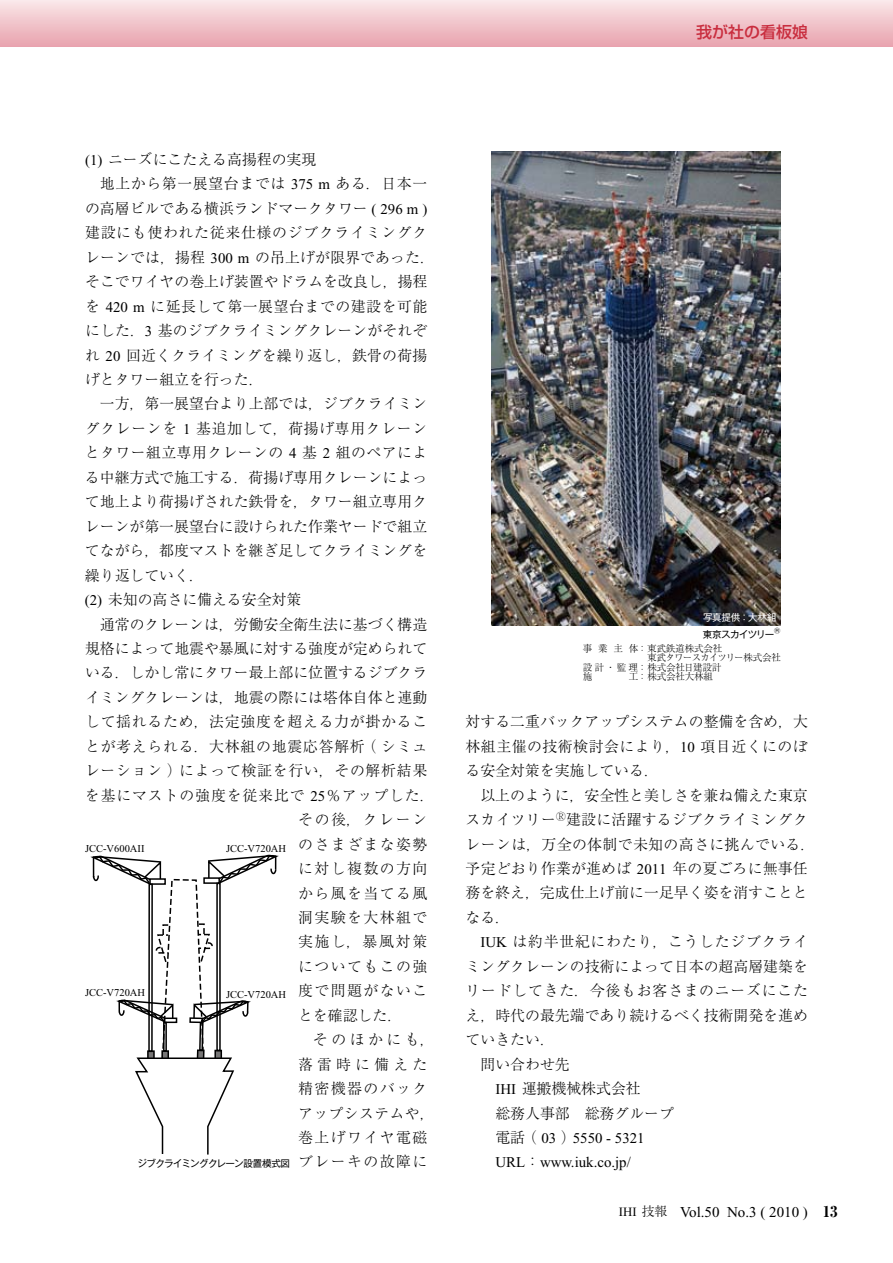
<style>
.page{position:relative;width:893px;height:1263px;background:#fff}
.page>*{position:absolute;margin:0;border:0;box-sizing:border-box;transform-origin:0 0}
.t1{font:500 15.9px "Shin Go Pro";color:#c92e3f}
.t2{font:15px "Times New Roman";color:#000}
.t3{font:300 14.85px/24.5px "Ryumin Pro";letter-spacing:.005em;color:#000;text-align:justify}
.t4{font:300 14.85px "Ryumin Pro";letter-spacing:.05em;color:#000}
.t5{font:300 14.85px "Ryumin Pro";letter-spacing:.095em;color:#000}
.t6{font:300 14.85px "Ryumin Pro";letter-spacing:.04em;color:#000}
.t7{font:14.85px "Times New Roman";color:#000}
.t8{font:300 14.85px "Ryumin Pro";letter-spacing:.035em;color:#000}
.t9{font:300 14.85px "Ryumin Pro";letter-spacing:.06em;color:#000}
.t10{font:300 14.85px "Ryumin Pro";letter-spacing:.03em;color:#000}
.t11{font:300 14.85px "Ryumin Pro";letter-spacing:.045em;color:#000}
.t12{font:300 14.85px "Ryumin Pro";letter-spacing:.025em;color:#000}
.t13{font:300 14.85px "Ryumin Pro";letter-spacing:.28em;color:#000}
.t14{font:10.5px "Times New Roman";color:#000}
.t15{font:300 9.6px "Ryumin Pro";letter-spacing:-.025em;color:#000}
.t16{font:9.6px "Gothic MB101 Pro";letter-spacing:-.055em;color:#000}
.t17{font:300 9.6px "Ryumin Pro";letter-spacing:-.075em;color:#000}
.t18{font:9.6px "Gothic MB101 Pro";letter-spacing:-.02em;color:#fff}
.t19{font:6.15px "Gothic MB101 Pro";color:#000}
.s1{font-family:"Times New Roman";font-weight:400}
.s2{font-family:"Ryumin Pro";font-weight:300}
.s3{font-size:12.75px}
.s4{font-family:"Ryumin Pro";font-weight:300;font-size:12.75px}
.s5{font-family:"Ryumin Pro";font-weight:800}
</style>
<div class="page">
<div style="left:0;top:0;width:893px;height:47px;background:linear-gradient(to bottom,#fae8e9,#e8a2ad)"></div>
<img style="left:491px;top:152px;width:289px;height:473px">
<svg style="left:90px;top:854px;width:189px;height:300px"></svg>
<p class="t1" style="left:696px;top:19px;width:113px">我が社の看板娘</p>
<p class="t3" style="left:85px;top:146px;width:233px"><span class="s1">(1)</span> ニーズにこたえる高揚程の実現</p>
<p class="t6" style="left:100px;top:172px;width:329px">地上から第一展望台までは <span class="s1">375 m</span> ある．日本一</p>
<p class="t3" style="left:85px;top:195px;width:344px">の高層ビルである横浜ランドマークタワー <span class="s1">( 296 m )</span></p>
<p class="t4" style="left:85px;top:221px;width:344px">建設にも使われた従来仕様のジブクライミングク</p>
<p class="t3" style="left:85px;top:244px;width:351px">レーンでは，揚程 <span class="s1">300 m</span> の吊上げが限界であった．</p>
<p class="t3" style="left:85px;top:268px;width:344px">そこでワイヤの巻上げ装置やドラムを改良し，揚程</p>
<p class="t8" style="left:85px;top:294px;width:344px">を <span class="s1">420 m</span> に延長して第一展望台までの建設を可能</p>
<p class="t3" style="left:85px;top:317px;width:344px">にした．<span class="s1">3</span> 基のジブクライミングクレーンがそれぞ</p>
<p class="t3" style="left:85px;top:342px;width:344px">れ <span class="s1">20</span> 回近くクライミングを繰り返し，鉄骨の荷揚</p>
<p class="t3" style="left:85px;top:366px;width:180px">げとタワー組立を行った．</p>
<p class="t3" style="left:100px;top:390px;width:329px">一方，第一展望台より上部では，ジブクライミン</p>
<p class="t6" style="left:85px;top:417px;width:344px">グクレーンを <span class="s1">1</span> 基追加して，荷揚げ専用クレーン</p>
<p class="t10" style="left:85px;top:441px;width:344px">とタワー組立専用クレーンの <span class="s1">4</span> 基 <span class="s1">2</span> 組のペアによ</p>
<p class="t3" style="left:85px;top:464px;width:344px">る中継方式で施工する．荷揚げ専用クレーンによっ</p>
<p class="t3" style="left:85px;top:488px;width:344px">て地上より荷揚げされた鉄骨を，タワー組立専用ク</p>
<p class="t3" style="left:85px;top:513px;width:344px">レーンが第一展望台に設けられた作業ヤードで組立</p>
<p class="t3" style="left:85px;top:537px;width:344px">てながら，都度マストを継ぎ足してクライミングを</p>
<p class="t3" style="left:85px;top:562px;width:121px">繰り返していく．</p>
<p class="t3" style="left:85px;top:586px;width:218px"><span class="s1">(2)</span> 未知の高さに備える安全対策</p>
<p class="t3" style="left:100px;top:610px;width:329px">通常のクレーンは，労働安全衛生法に基づく構造</p>
<p class="t3" style="left:85px;top:635px;width:344px">規格によって地震や暴風に対する強度が定められて</p>
<p class="t3" style="left:85px;top:659px;width:344px">いる．しかし常にタワー最上部に位置するジブクラ</p>
<p class="t3" style="left:85px;top:684px;width:344px">イミングクレーンは，地震の際には塔体自体と連動</p>
<p class="t4" style="left:85px;top:710px;width:344px">して揺れるため，法定強度を超える力が掛かるこ</p>
<p class="t4" style="left:85px;top:734px;width:344px">とが考えられる．大林組の地震応答解析（シミュ</p>
<p class="t11" style="left:85px;top:759px;width:344px">レーション）によって検証を行い，その解析結果</p>
<p class="t9" style="left:85px;top:783px;width:351px">を基にマストの強度を従来比で <span class="s1">25</span>％アップした．</p>
<p class="t3" style="left:298px;top:806px;width:131px">その後，クレーン</p>
<p class="t5" style="left:298px;top:832px;width:131px">のさまざまな姿勢</p>
<p class="t5" style="left:298px;top:857px;width:131px">に対し複数の方向</p>
<p class="t5" style="left:298px;top:881px;width:131px">から風を当てる風</p>
<p class="t5" style="left:298px;top:906px;width:131px">洞実験を大林組で</p>
<p class="t3" style="left:298px;top:928px;width:131px">実施し，暴風対策</p>
<p class="t5" style="left:298px;top:955px;width:131px">についてもこの強</p>
<p class="t5" style="left:298px;top:979px;width:131px">度で問題がないこ</p>
<p class="t3" style="left:298px;top:1002px;width:106px">とを確認した．</p>
<p class="t3" style="left:313px;top:1026px;width:123px">そのほかにも，</p>
<p class="t13" style="left:298px;top:1052px;width:131px">落雷時に備えた</p>
<p class="t5" style="left:298px;top:1077px;width:131px">精密機器のバック</p>
<p class="t12" style="left:298px;top:1101px;width:138px">アップシステムや，</p>
<p class="t5" style="left:298px;top:1126px;width:131px">巻上げワイヤ電磁</p>
<p class="t5" style="left:298px;top:1150px;width:131px">ブレーキの故障に</p>
<p class="t18" style="left:703px;top:610px;width:75px">写真提供：大林組</p>
<p class="t16" style="left:703px;top:626px;width:73px">東京スカイツリー</p>
<p class="t19" style="left:774px;top:626px;width:8px">Ⓡ</p>
<p class="t15" style="left:583px;top:640px;width:141px">事 業主 体：東武鉄道株式会社</p>
<p class="t17" style="left:647px;top:650px;width:135px">東武タワースカイツリー株式会社</p>
<p class="t15" style="left:583px;top:660px;width:140px">設計・監理：株式会社日建設計</p>
<p class="t15" style="left:583px;top:669px;width:11px">施</p>
<p class="t15" style="left:629px;top:669px;width:86px">工：株式会社大林組</p>
<p class="t3" style="left:465px;top:708px;width:344px">対する二重バックアップシステムの整備を含め，大林組主催の技術検討会により，<span class="s1">10</span> 項目近くにのぼる安全対策を実施している．</p>
<p class="t3" style="left:465px;top:782px;width:351px;text-align:left;text-indent:15px">以上のように，安全性と美しさを兼ね備えた東京スカイツリー<sup>Ⓡ</sup>建設に活躍するジブクライミングクレーンは，万全の体制で未知の高さに挑んでいる．予定どおり作業が進めば <span class="s1">2011</span> 年の夏ごろに無事任務を終え，完成仕上げ前に一足早く姿を消すこととなる．</p>
<p class="t4" style="left:480px;top:930px;width:329px"><span class="s1">IUK</span> は約半世紀にわたり，こうしたジブクライ</p>
<p class="t3" style="left:466px;top:953px;width:344px">ミングクレーンの技術によって日本の超高層建築を</p>
<p class="t4" style="left:466px;top:979px;width:344px">リードしてきた．今後もお客さまのニーズにこた</p>
<p class="t3" style="left:466px;top:1002px;width:344px">え，時代の最先端であり続けるべく技術開発を進め</p>
<p class="t3" style="left:466px;top:1026px;width:91px">ていきたい．</p>
<p class="t3" style="left:480px;top:1051px;width:91px">問い合わせ先</p>
<p class="t3" style="left:495px;top:1075px;width:147px"><span class="s1">IHI</span> 運搬機械株式会社</p>
<p class="t3" style="left:495px;top:1099px;width:180px">総務人事部 総務グループ</p>
<p class="t7" style="left:495px;top:1130px;width:151px"><span class="s2">電話（</span> 03 <span class="s2">）</span>5550 - 5321</p>
<p class="t14" style="left:85px;top:842px;width:61px">JCC-V600AII</p>
<p class="t14" style="left:226px;top:842px;width:62px">JCC-V720AH</p>
<p class="t14" style="left:85px;top:986px;width:62px">JCC-V720AH</p>
<p class="t14" style="left:226px;top:988px;width:62px">JCC-V720AH</p>
<p class="t16" style="left:137px;top:1155px;width:154px">ジブクライミングクレーン設置模式図</p>
<p class="t7" style="left:495px;top:1154px;width:137px">URL<span class="s2">：</span>www.iuk.co.jp/</p>
<p class="t2" style="left:619px;top:1203px;width:220px"><span class="s3">IHI</span> <span class="s4">技報</span> Vol.50 No.3 ( 2010 ) <span class="s5">13</span></p>
</div>
